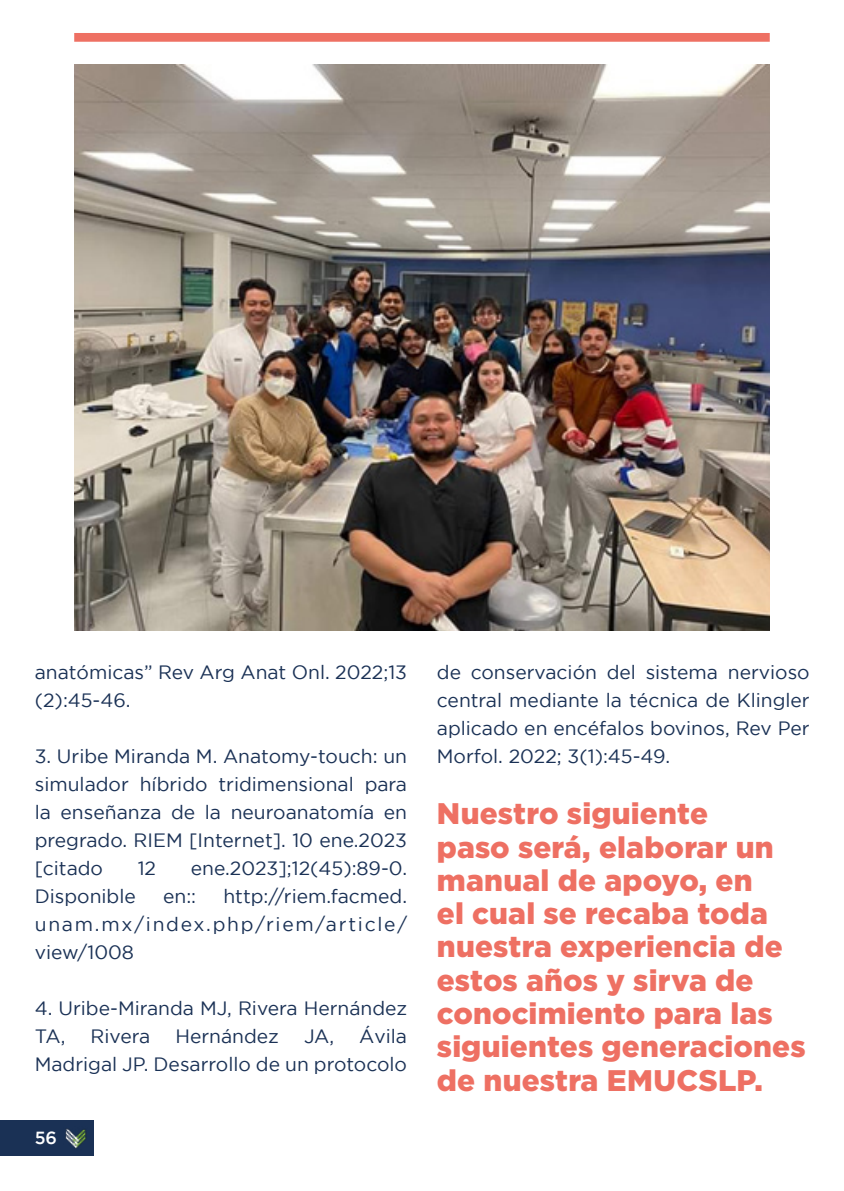
<style>
.page{position:relative;width:844px;height:1191px;background:#fff}
.page>*{position:absolute;margin:0;border:0;box-sizing:border-box;transform-origin:0 0}
.t1{font:900 29.75px/33.2px "Gotham";letter-spacing:.005em;color:#ee7063}
.t2{font:19.25px/28px "Gotham";color:#1a3155;text-align:justify}
.t3{font:500 17.5px "Gotham";color:#fff}
</style>
<div class="page">
<div style="left:0;top:1120px;width:93px;height:36px;background:#1a3155"></div>
<img style="left:65px;top:1129px;width:22px;height:20px">
<div style="left:74px;top:33px;width:695px;height:9px;background:#ee7063"></div>
<img style="left:74px;top:64px;width:695px;height:566px">
<p class="t2" style="left:35px;top:658px;width:374px">anatómicas” Rev Arg Anat Onl. 2022;13 (2):45-46.</p>
<p class="t2" style="left:35px;top:742px;width:374px">3. Uribe Miranda M. Anatomy-touch: un simulador híbrido tridimensional para la enseñanza de la neuroanatomía en pregrado. RIEM [Internet]. 10 ene.2023 [citado</p>
<p class="t2" style="left:138px;top:854px;width:20px">12</p>
<p class="t2" style="left:191px;top:854px;width:218px">ene.2023];12(45):89-0.</p>
<p class="t2" style="left:35px;top:882px;width:374px;text-indent:188px">http://riem.facmed. unam.mx/index.php/riem/article/ view/1008</p>
<p class="t2" style="left:35px;top:994px;width:374px">4. Uribe-Miranda MJ, Rivera Hernández<br>TA,</p>
<p class="t2" style="left:35px;top:882px;width:103px">Disponible</p>
<p class="t2" style="left:163px;top:882px;width:35px">en::</p>
<p class="t2" style="left:35px;top:1022px;width:374px;text-align:right">Ávila<br>Madrigal JP. Desarrollo de un protocolo</p>
<p class="t2" style="left:91px;top:1022px;width:61px">Rivera</p>
<p class="t2" style="left:175px;top:1022px;width:105px">Hernández</p>
<p class="t2" style="left:304px;top:1022px;width:32px">JA,</p>
<p class="t3" style="left:35px;top:1127px;width:24px">56</p>
<p class="t2" style="left:437px;top:658px;width:374px">de conservación del sistema nervioso central mediante la técnica de Klingler aplicado en encéfalos bovinos, Rev Per Morfol. 2022; 3(1):45-49.</p>
<h1 class="t1" style="left:437px;top:796px;width:370px">Nuestro siguiente<br>paso será, elaborar un manual de apoyo, en<br>el cual se recaba toda nuestra experiencia de estos años y sirva de conocimiento para las siguientes generaciones de nuestra EMUCSLP.</h1>
</div>
